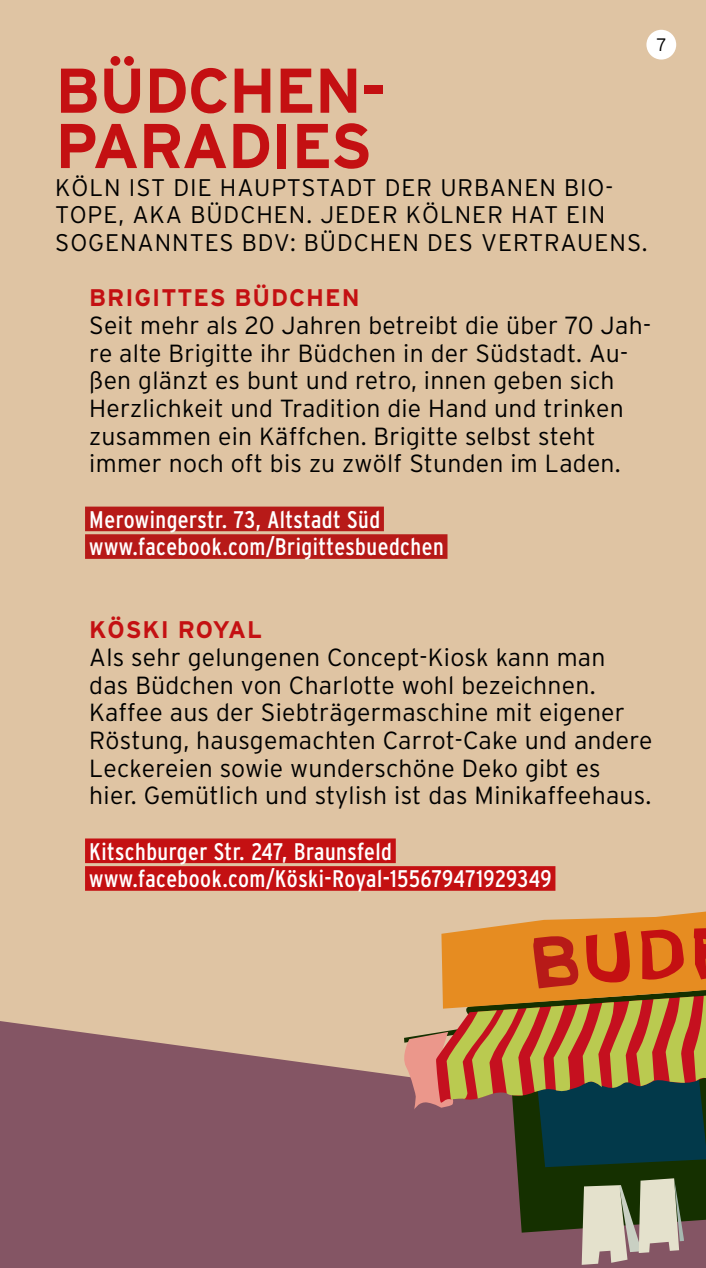
<style>
.page{position:relative;width:706px;height:1268px;background:#fff}
.page>*{position:absolute;margin:0;border:0;box-sizing:border-box;transform-origin:0 0}
.t1{font:700 63px/55.2px "Interstate";letter-spacing:-.015em;color:#c41012}
.t2{font:300 24.6px/27.6px "Interstate";letter-spacing:.01em;color:#000}
.t3{font:condensed 24px/27.6px "Interstate";letter-spacing:.02em;color:#fff}
.t4{font:300 24px/27.6px "Interstate";letter-spacing:.04em;color:#000}
.t5{font:700 24px "Interstate";letter-spacing:.04em;color:#c41012}
.t6{font:300 18px "Interstate";color:#000}
</style>
<div class="page">
<div style="left:0;top:0;width:706px;height:1267px;background:#dfc4a3"></div>
<svg style="left:0;top:1021px;width:706px;height:246px;fill:#845564"></svg>
<svg style="left:507px;top:1166px;width:199px;height:66px;fill:#153000"></svg>
<svg style="left:582px;top:1177px;width:102px;height:87px"></svg>
<svg style="left:400px;top:911px;width:306px;height:255px"></svg>
<div style="left:85px;top:506px;width:299px;height:25px;background:#b71a18"></div>
<div style="left:85px;top:534px;width:362px;height:24px;background:#b71a18"></div>
<div style="left:85px;top:838px;width:311px;height:24px;background:#c41012"></div>
<div style="left:85px;top:866px;width:470px;height:24px;background:#c41012"></div>
<div style="left:646px;top:30px;width:30px;height:30px;background:#fff;border-radius:50%"></div>
<p class="t6" style="left:657px;top:35px;width:12px">7</p>
<h1 class="t1" style="left:55px;top:63px;width:333px">BÜDCHEN-<br>PARADIES</h1>
<p class="t4" style="left:55px;top:174px;width:594px">KÖLN IST DIE HAUPTSTADT DER URBANEN BIO-<br>TOPE, AKA BÜDCHEN. JEDER KÖLNER HAT EIN<br>SOGENANNTES BDV: BÜDCHEN DES VERTRAUENS.</p>
<p class="t5" style="left:89px;top:285px;width:272px">BRIGITTES BÜDCHEN</p>
<p class="t2" style="left:89px;top:312px;width:563px">Seit mehr als 20 Jahren betreibt die über 70 Jah&shy;re alte Brigitte ihr Büdchen in der Südstadt. Au&shy;ßen glänzt es bunt und retro, innen geben sich Herzlichkeit und Tradition die Hand und trinken zusammen ein Käffchen. Brigitte selbst steht immer noch oft bis zu zwölf Stunden im Laden.</p>
<p class="t3" style="left:89px;top:506px;width:356px">Merowingerstr. 73, Altstadt Süd www.facebook.com/Brigittesbuedchen</p>
<p class="t5" style="left:89px;top:616px;width:174px">KÖSKI ROYAL</p>
<p class="t2" style="left:89px;top:643px;width:565px">Als sehr gelungenen Concept-Kiosk kann man<br>das Büdchen von Charlotte wohl bezeichnen.<br>Kaffee aus der Siebträgermaschine mit eigener Röstung, hausgemachten Carrot-Cake und andere Leckereien sowie wunderschöne Deko gibt es hier. Gemütlich und stylish ist das Minikaffeehaus.</p>
<p class="t3" style="left:89px;top:838px;width:464px">Kitschburger Str. 247, Braunsfeld www.facebook.com/Köski-Royal-155679471929349</p>
</div>
